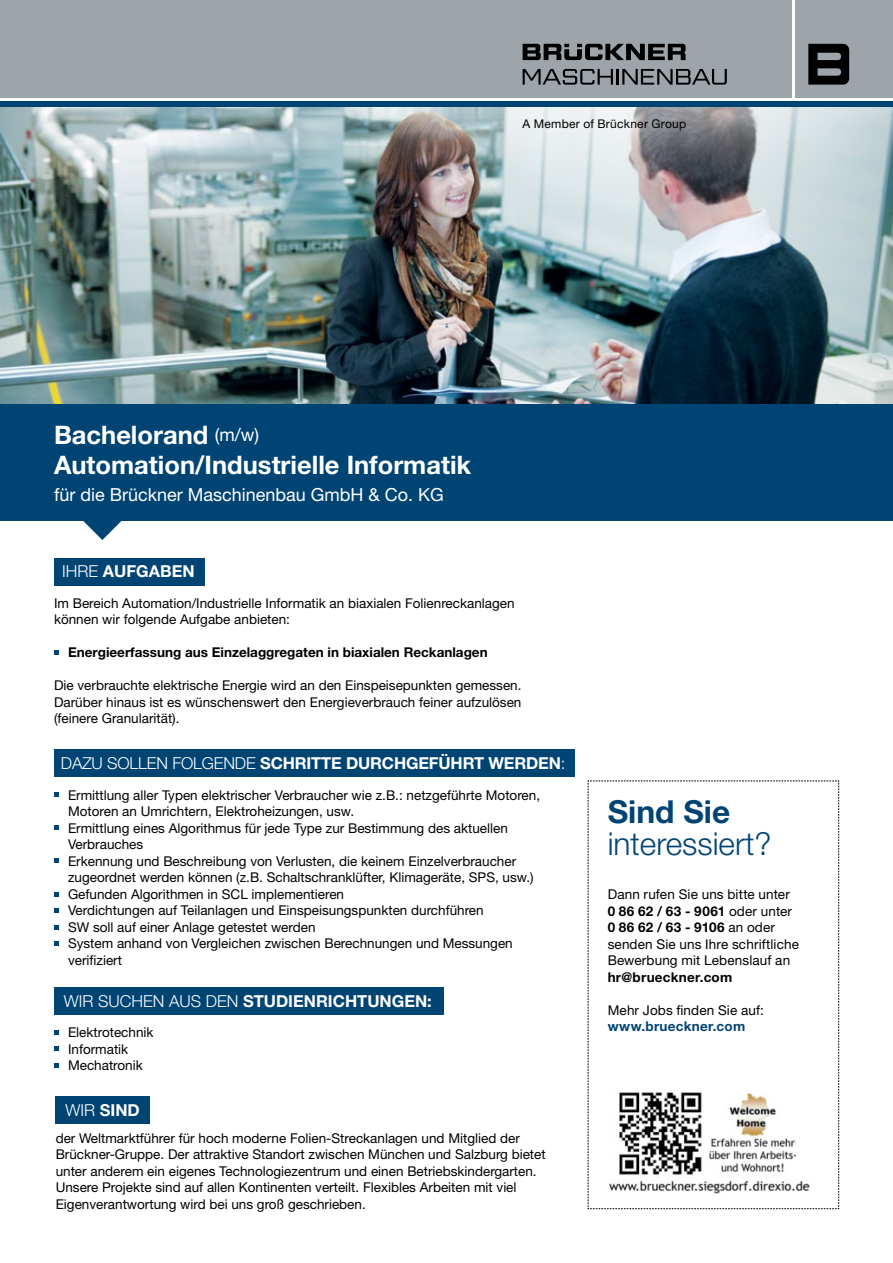
<style>
.page{position:relative;width:893px;height:1263px;background:#fff}
.page>*{position:absolute;margin:0;border:0;box-sizing:border-box;transform-origin:0 0}
.t1{font:300 31.65px "Helvetica Neue LT Std";color:#004474}
.t2{font:700 31.65px "Helvetica Neue LT Std";color:#004474}
.t3{font:700 25.5px/30px "Helvetica Neue LT Std";color:#fff}
.t4{font:18px "Helvetica Neue LT Std";color:#fff}
.t5{font:700 16.5px "Helvetica Neue LT Std";color:#fff}
.t6{font:13.5px/16.5px "Helvetica Neue LT Std";color:#000}
.t7{font:700 13.5px "Helvetica Neue LT Std";color:#000}
.t8{font:700 13.5px "Helvetica Neue LT Std";letter-spacing:.02em;color:#004474}
.t9{font:700 13.5px "Helvetica Neue LT Std";letter-spacing:.02em;color:#000}
.t10{font:12px "Helvetica Neue LT Std";letter-spacing:.02em;color:#000}
.s1{font-weight:300}
.s2{font-weight:700}
</style>
<div class="page">
<img style="left:0;top:106px;width:893px;height:298px">
<svg style="left:588px;top:780px;width:251px;height:429px"></svg>
<img style="left:608px;top:1081px;width:204px;height:114px">
<div style="left:0;top:404px;width:893px;height:116px;background:#004474"></div>
<svg style="left:78px;top:520px;width:49px;height:20px"></svg>
<div style="left:0;top:0;width:893px;height:106px;background:linear-gradient(to right,#fff,#fff)"></div>
<div style="left:796px;top:0;width:97px;height:97px;background:#9da5ab"></div>
<div style="left:0;top:0;width:792px;height:97px;background:#9da5ab"></div>
<svg style="left:808px;top:44px;width:41px;height:41px"></svg>
<svg style="left:523px;top:44px;width:163px;height:16px"></svg>
<svg style="left:523px;top:69px;width:204px;height:16px"></svg>
<div style="left:0;top:101px;width:893px;height:5px;background:#004474"></div>
<div style="left:54px;top:749px;width:520px;height:28px;background:#004474"></div>
<div style="left:54px;top:987px;width:389px;height:28px;background:#004474"></div>
<div style="left:54px;top:558px;width:151px;height:27px;background:#004474"></div>
<svg style="left:54px;top:792px;width:5px;height:4px"></svg>
<svg style="left:54px;top:825px;width:5px;height:5px"></svg>
<svg style="left:54px;top:892px;width:5px;height:4px"></svg>
<svg style="left:54px;top:908px;width:5px;height:5px"></svg>
<svg style="left:54px;top:925px;width:5px;height:4px"></svg>
<svg style="left:54px;top:941px;width:5px;height:5px"></svg>
<svg style="left:54px;top:650px;width:5px;height:4px"></svg>
<svg style="left:54px;top:858px;width:5px;height:5px"></svg>
<div style="left:56px;top:1096px;width:94px;height:28px;background:#004474"></div>
<svg style="left:54px;top:1030px;width:5px;height:4px"></svg>
<svg style="left:54px;top:1046px;width:5px;height:5px"></svg>
<svg style="left:54px;top:1063px;width:5px;height:5px"></svg>
<p class="t10" style="left:523px;top:116px;width:165px">A Member of Brückner Group</p>
<h2 class="t3" style="left:54px;top:419px;width:419px">Bachelorand<br>Automation/Industrielle Informatik</h2>
<h3 class="t4" style="left:54px;top:484px;width:391px">für die Brückner Maschinenbau GmbH &amp; Co. KG</h3>
<h3 class="t4" style="left:215px;top:424px;width:46px">(m/w)</h3>
<p class="t5" style="left:62px;top:561px;width:134px"><span class="s1">IHRE</span> AUFGABEN</p>
<p class="t6" style="left:54px;top:595px;width:462px">Im Bereich Automation/Industrielle Informatik an biaxialen Folienreckanlagen können wir folgende Aufgabe anbieten:</p>
<p class="t7" style="left:68px;top:644px;width:421px">Energieerfassung aus Einzelaggregaten in biaxialen Reckanlagen</p>
<p class="t6" style="left:54px;top:677px;width:469px;text-align:justify">Die verbrauchte elektrische Energie wird an den Einspeisepunkten gemessen.<br>Darüber hinaus ist es wünschenswert den Energieverbrauch feiner aufzulösen (feinere Granularität).</p>
<p class="t5" style="left:61px;top:753px;width:506px"><span class="s1">DAZU SOLLEN FOLGENDE</span> SCHRITTE DURCHGEFÜHRT WERDEN<span class="s1">:</span></p>
<p class="t6" style="left:68px;top:786px;width:474px">Ermittlung aller Typen elektrischer Verbraucher wie z.B.: netzgeführte Motoren, Motoren an Umrichtern, Elektroheizungen, usw.<br>Ermittlung eines Algorithmus für jede Type zur Bestimmung des aktuellen Verbrauches<br>Erkennung und Beschreibung von Verlusten, die keinem Einzelverbraucher zugeordnet werden können (z.B. Schaltschranklüfter, Klimageräte, SPS, usw.)<br>Gefunden Algorithmen in SCL implementieren<br>Verdichtungen auf Teilanlagen und Einspeisungspunkten durchführen<br>SW soll auf einer Anlage getestet werden<br>System anhand von Vergleichen zwischen Berechnungen und Messungen verifiziert</p>
<p class="t5" style="left:64px;top:991px;width:369px"><span class="s1">WIR SUCHEN AUS DEN</span> STUDIENRICHTUNGEN:</p>
<p class="t6" style="left:68px;top:1024px;width:87px">Elektrotechnik<br>Informatik<br>Mechatronik</p>
<p class="t5" style="left:66px;top:1100px;width:76px"><span class="s1">WIR</span> SIND</p>
<p class="t6" style="left:56px;top:1130px;width:491px">der Weltmarktführer für hoch moderne Folien-Streckanlagen und Mitglied der Brückner-Gruppe. Der attraktive Standort zwischen München und Salzburg bietet unter anderem ein eigenes Technologiezentrum und einen Betriebskindergarten.<br>Unsere Projekte sind auf allen Kontinenten verteilt. Flexibles Arbeiten mit viel Eigenverantwortung wird bei uns groß geschrieben.</p>
<h1 class="t2" style="left:608px;top:792px;width:124px">Sind Sie</h1>
<h1 class="t1" style="left:608px;top:824px;width:165px">interessiert?</h1>
<p class="t6" style="left:608px;top:886px;width:193px">Dann rufen Sie uns bitte unter<br><span class="s2">0 86 62 / 63 - 9061</span> oder unter<br><span class="s2">0 86 62 / 63 - 9106</span> an oder senden Sie uns Ihre schriftliche<br>Bewerbung mit Lebenslauf an</p>
<p class="t9" style="left:608px;top:969px;width:126px">hr@brueckner.com</p>
<p class="t6" style="left:608px;top:1002px;width:158px">Mehr Jobs finden Sie auf:</p>
<p class="t8" style="left:608px;top:1018px;width:139px">www.brueckner.com</p>
</div>
